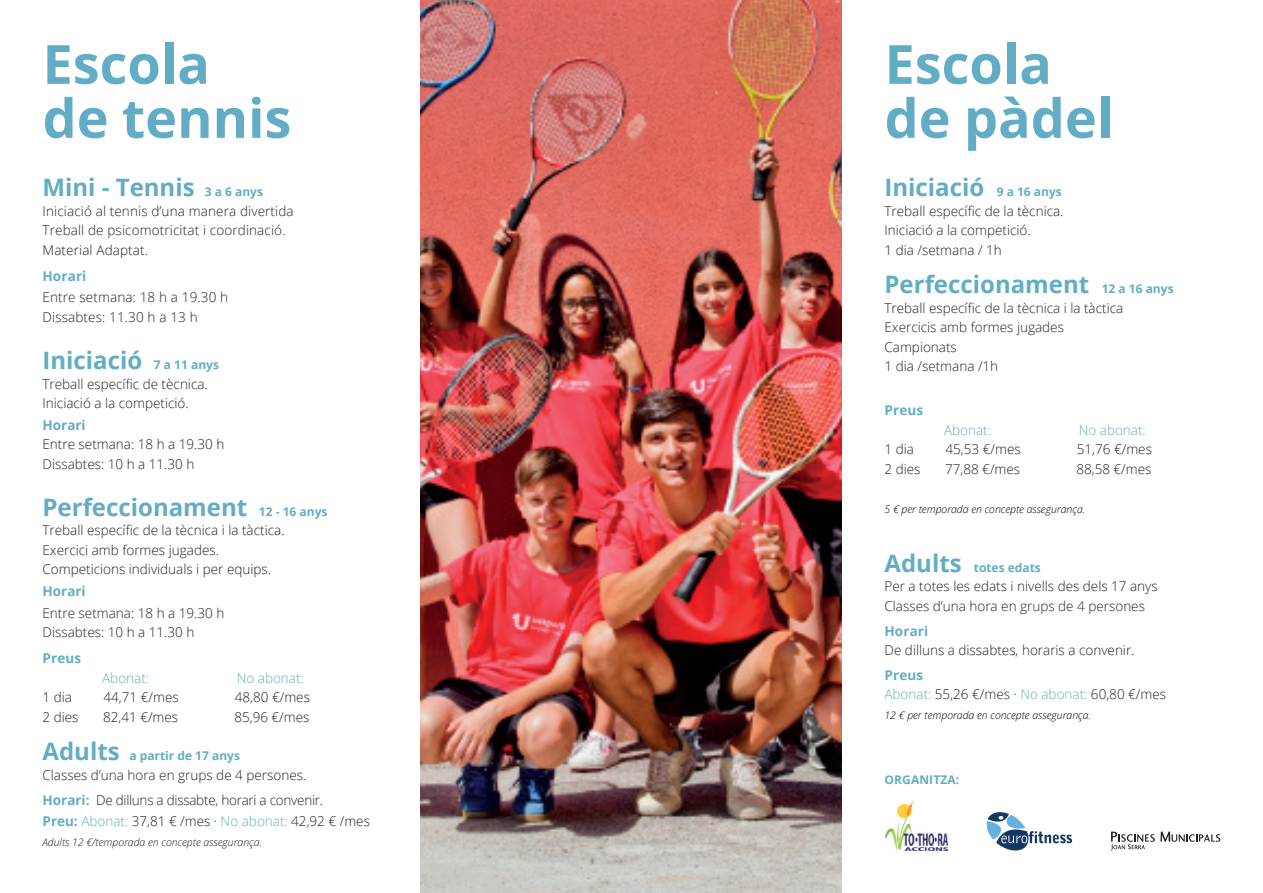
<style>
.page{position:relative;width:1263px;height:893px;background:#fff}
.page>*{position:absolute;margin:0;border:0;box-sizing:border-box;transform-origin:0 0}
.t1{font:700 54px/54px "Open Sans";color:#62adc5}
.t2{font:700 24px "Open Sans";color:#62adc5}
.t3{font:300 13.5px/19.5px "Open Sans";color:#231f20}
.t4{font:300 13.5px/24.6px "Open Sans";letter-spacing:-.02em;color:#231f20}
.t5{font:700 13.5px "Open Sans";letter-spacing:.01em;color:#62adc5}
.t6{font:300 13.5px "Open Sans";color:#62adc5}
.t7{font:700 12px "Open Sans";color:#62adc5}
.t8{font:italic 300 10.5px "Open Sans";color:#030407}
.t9{font:italic 300 10.5px "Open Sans";color:#231f20}
.s1{font-size:12px}
.s2{font-size:24px}
.s3{font-weight:700;color:#62adc5}
.s4{color:#62adc5}
</style>
<div class="page">
<img style="left:885px;top:800px;width:62px;height:50px">
<img style="left:421px;top:0;width:421px;height:893px">
<svg style="left:1111px;top:832px;width:109px;height:18px"></svg>
<svg style="left:986px;top:812px;width:86px;height:39px"></svg>
<h1 class="t1" style="left:43px;top:36px;width:250px">Escola<br>de tennis</h1>
<h2 class="t2" style="left:43px;top:171px;width:222px">Mini - Tennis <span class="s1">3 a 6 anys</span></h2>
<p class="t3" style="left:43px;top:201px;width:253px">Iniciació al tennis d’una manera divertida<br>Treball de psicomotricitat i coordinació.<br>Material Adaptat.</p>
<p class="t5" style="left:43px;top:266px;width:45px">Horari</p>
<p class="t3" style="left:43px;top:287px;width:187px">Entre setmana: 18 h a 19.30 h<br>Dissabtes: 11.30 h a 13 h</p>
<h2 class="t2" style="left:43px;top:343px;width:178px">Iniciació <span class="s1">7 a 11 anys</span></h2>
<p class="t3" style="left:43px;top:374px;width:167px">Treball específic de tècnica.<br>Iniciació a la competició.</p>
<p class="t5" style="left:43px;top:415px;width:45px">Horari</p>
<p class="t3" style="left:43px;top:434px;width:183px">Entre setmana: 18 h a 19.30 h<br>Dissabtes: 10 h a 11.30 h</p>
<h2 class="t2" style="left:43px;top:490px;width:286px">Perfeccionament <span class="s1">12 - 16 anys</span></h2>
<p class="t3" style="left:43px;top:520px;width:244px">Treball específic de la tècnica i la tàctica.<br>Exercici amb formes jugades.<br>Competicions individuals i per equips.</p>
<p class="t5" style="left:43px;top:581px;width:45px">Horari</p>
<p class="t3" style="left:43px;top:603px;width:183px">Entre setmana: 18 h a 19.30 h<br>Dissabtes: 10 h a 11.30 h</p>
<p class="t5" style="left:43px;top:649px;width:40px">Preus</p>
<p class="t6" style="left:102px;top:668px;width:48px">Abonat:</p>
<p class="t6" style="left:237px;top:668px;width:69px">No abonat:</p>
<p class="t3" style="left:43px;top:687px;width:31px">1 dia</p>
<p class="t3" style="left:104px;top:687px;width:77px">44,71 €/mes</p>
<p class="t3" style="left:235px;top:687px;width:77px">48,80 €/mes</p>
<p class="t3" style="left:43px;top:706px;width:38px">2 dies</p>
<p class="t3" style="left:103px;top:706px;width:77px">82,41 €/mes</p>
<p class="t3" style="left:234px;top:706px;width:77px">85,96 €/mes</p>
<p class="t7" style="left:43px;top:748px;width:199px"><span class="s2">Adults</span> a partir de 17 anys</p>
<p class="t4" style="left:43px;top:762px;width:282px">Classes d’una hora en grups de 4 persones.<br><span class="s3">Horari:</span> De dilluns a dissabte, horari a convenir.</p>
<p class="t3" style="left:43px;top:811px;width:329px"><span class="s3">Preu:</span> <span class="s4">Abonat:</span> 37,81 € /mes · <span class="s4">No abonat:</span> 42,92 € /mes</p>
<p class="t9" style="left:43px;top:835px;width:221px">Adults 12 €/temporada en concepte assegurança.</p>
<h1 class="t1" style="left:884px;top:36px;width:230px">Escola de pàdel</h1>
<h2 class="t2" style="left:884px;top:171px;width:179px">Iniciació <span class="s1">9 a 16 anys</span></h2>
<p class="t3" style="left:884px;top:201px;width:180px">Treball específic de la tècnica.<br>Iniciació a la competició.<br>1 dia /setmana / 1h</p>
<h2 class="t2" style="left:884px;top:267px;width:291px">Perfeccionament <span class="s1">12 a 16 anys</span></h2>
<p class="t3" style="left:884px;top:298px;width:240px">Treball específic de la tècnica i la tàctica<br>Exercicis amb formes jugades<br>Campionats<br>1 dia /setmana /1h</p>
<p class="t5" style="left:884px;top:401px;width:40px">Preus</p>
<p class="t6" style="left:944px;top:420px;width:48px">Abonat:</p>
<p class="t6" style="left:1079px;top:420px;width:69px">No abonat:</p>
<p class="t3" style="left:884px;top:439px;width:31px">1 dia</p>
<p class="t3" style="left:945px;top:439px;width:77px">45,53 €/mes</p>
<p class="t3" style="left:1077px;top:439px;width:77px">51,76 €/mes</p>
<p class="t3" style="left:884px;top:459px;width:38px">2 dies</p>
<p class="t3" style="left:945px;top:459px;width:77px">77,88 €/mes</p>
<p class="t3" style="left:1076px;top:459px;width:77px">88,58 €/mes</p>
<p class="t8" style="left:884px;top:502px;width:202px">5 € per temporada en concepte assegurança.</p>
<p class="t7" style="left:884px;top:559px;width:158px"><span class="s2">Adults</span> totes edats</p>
<p class="t3" style="left:884px;top:576px;width:275px">Per a totes les edats i nivells des dels 17 anys<br>Classes d’una hora en grups de 4 persones</p>
<p class="t5" style="left:884px;top:621px;width:45px">Horari</p>
<p class="t3" style="left:884px;top:640px;width:251px">De dilluns a dissabtes, horaris a convenir.</p>
<p class="t3" style="left:884px;top:665px;width:283px"><span class="s3">Preus<br></span><span class="s4">Abonat:</span> 55,26 €/mes · <span class="s4">No abonat:</span> 60,80 €/mes</p>
<p class="t8" style="left:884px;top:708px;width:208px">12 € per temporada en concepte assegurança.</p>
<p class="t7" style="left:884px;top:771px;width:76px">ORGANITZA:</p>
</div>
